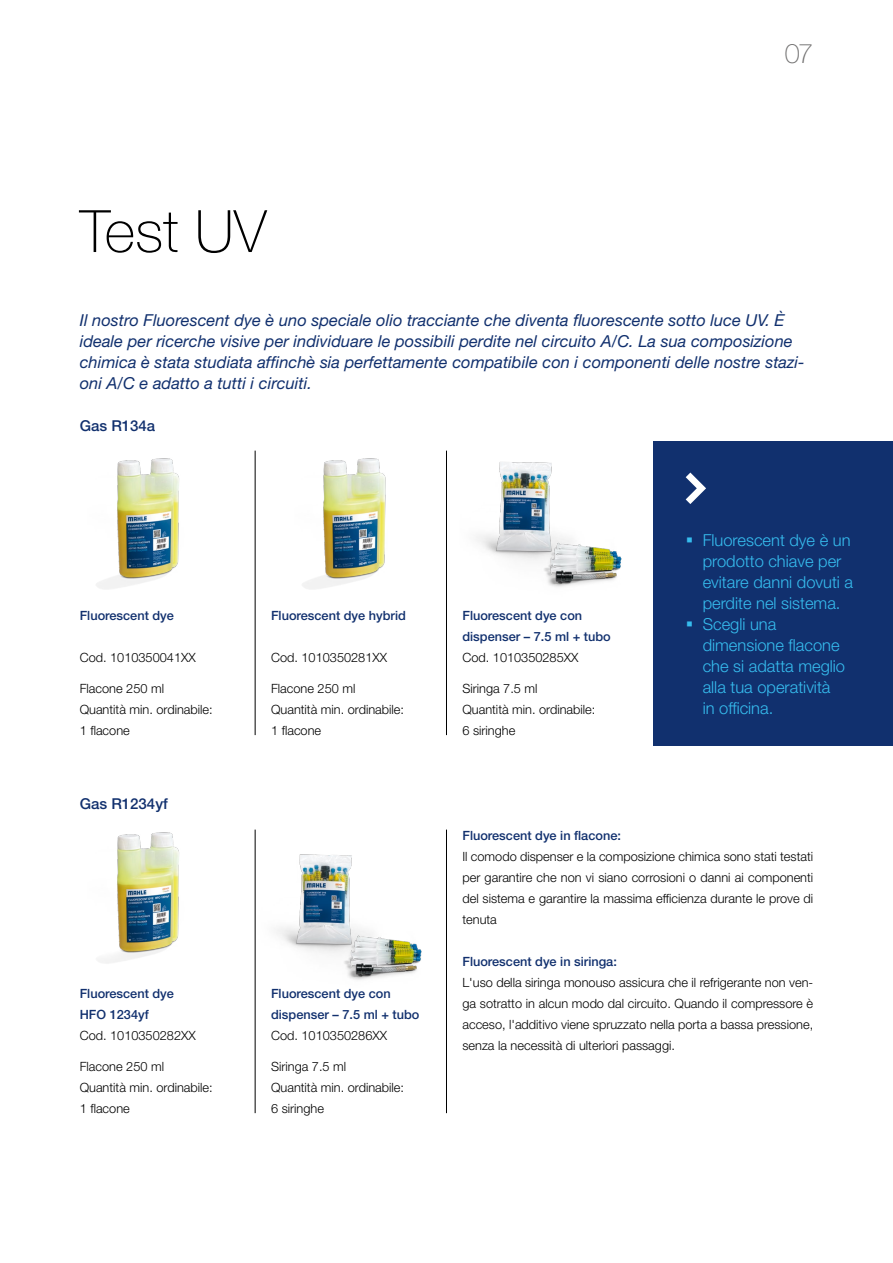
<style>
.page{position:relative;width:893px;height:1263px;background:#fff}
.page>*{position:absolute;margin:0;border:0;box-sizing:border-box;transform-origin:0 0}
.t1{font:100 58.5px "Helvetica Neue LT Pro";color:#000}
.t2{font:100 27px "Helvetica Neue LT Pro";color:#706f6f}
.t3{font:italic 16.5px/21px "Helvetica Neue LT Pro";color:#11306e}
.t4{font:300 16.5px/21px "Helvetica Neue LT Pro";color:#36bcee}
.t5{font:500 15px "Helvetica Neue LT Pro";color:#11306e}
.t6{font:300 12.75px/21px "Helvetica Neue LT Pro";color:#000}
.t7{font:500 12.75px/21px "Helvetica Neue LT Pro";color:#11306e}
</style>
<div class="page">
<div style="left:654px;top:441px;width:239px;height:305px;background:#11306e"></div>
<svg style="left:686px;top:473px;width:20px;height:31px"></svg>
<img style="left:476px;top:462px;width:146px;height:125px">
<img style="left:276px;top:854px;width:146px;height:126px">
<hr style="left:255px;top:451px;width:1px;height:284px;background:#000">
<hr style="left:255px;top:830px;width:1px;height:283px;background:#000">
<hr style="left:446px;top:830px;width:1px;height:283px;background:#000">
<hr style="left:446px;top:451px;width:1px;height:284px;background:#000">
<img style="left:302px;top:458px;width:84px;height:131px">
<img style="left:96px;top:458px;width:83px;height:131px">
<img style="left:98px;top:832px;width:81px;height:131px">
<h1 class="t1" style="left:80px;top:196px;width:188px">Test UV</h1>
<h2 class="t2" style="left:785px;top:37px;width:30px">07</h2>
<p class="t3" style="left:80px;top:309px;width:726px">Il nostro Fluorescent dye è uno speciale olio tracciante che diventa fluorescente sotto luce UV. È ideale per ricerche visive per individuare le possibili perdite nel circuito A/C. La sua composizione chimica è stata studiata affinchè sia perfettamente compatibile con i componenti delle nostre stazi&shy;oni A/C e adatto a tutti i circuiti.</p>
<p class="t5" style="left:80px;top:416px;width:77px">Gas R134a</p>
<p class="t7" style="left:80px;top:604px;width:96px">Fluorescent dye</p>
<p class="t6" style="left:80px;top:646px;width:117px">Cod. 1010350041XX</p>
<p class="t6" style="left:80px;top:678px;width:134px">Flacone 250 ml<br>Quantità min. ordinabile:<br>1 flacone</p>
<p class="t5" style="left:80px;top:794px;width:90px">Gas R1234yf</p>
<p class="t7" style="left:80px;top:982px;width:96px">Fluorescent dye<br>HFO 1234yf</p>
<p class="t6" style="left:80px;top:1024px;width:117px">Cod. 1010350282XX</p>
<p class="t6" style="left:80px;top:1056px;width:134px">Flacone 250 ml<br>Quantità min. ordinabile:<br>1 flacone</p>
<p class="t7" style="left:271px;top:604px;width:136px">Fluorescent dye hybrid</p>
<p class="t6" style="left:271px;top:646px;width:117px">Cod. 1010350281XX</p>
<p class="t6" style="left:271px;top:678px;width:134px">Flacone 250 ml<br>Quantità min. ordinabile:<br>1 flacone</p>
<p class="t7" style="left:271px;top:982px;width:150px">Fluorescent dye con dispenser – 7.5 ml + tubo</p>
<p class="t6" style="left:271px;top:1024px;width:117px">Cod. 1010350286XX</p>
<p class="t6" style="left:271px;top:1056px;width:134px">Siringa 7.5 ml<br>Quantità min. ordinabile:<br>6 siringhe</p>
<p class="t7" style="left:462px;top:604px;width:150px">Fluorescent dye con dispenser – 7.5 ml + tubo</p>
<p class="t6" style="left:462px;top:646px;width:117px">Cod. 1010350285XX</p>
<p class="t6" style="left:462px;top:678px;width:134px">Siringa 7.5 ml<br>Quantità min. ordinabile:<br>6 siringhe</p>
<p class="t4" style="left:703px;top:529px;width:152px;text-indent:-17px">▪ Fluorescent dye è un prodotto chiave per evitare danni dovuti a perdite nel sistema.</p>
<p class="t4" style="left:703px;top:613px;width:144px;text-indent:-17px">▪ Scegli una dimensione flacone che si adatta meglio alla tua operatività in officina.</p>
<p class="t7" style="left:462px;top:825px;width:160px">Fluorescent dye in flacone:</p>
<p class="t6" style="left:462px;top:846px;width:352px;text-align:justify">Il comodo dispenser e la composizione chimica sono stati testati per garantire che non vi siano corrosioni o danni ai componenti del sistema e garantire la massima efficienza durante le prove di tenuta</p>
<p class="t7" style="left:462px;top:951px;width:156px">Fluorescent dye in siringa:</p>
<p class="t6" style="left:462px;top:972px;width:352px;text-align:justify">L'uso della siringa monouso assicura che il refrigerante non ven&shy;ga sotratto in alcun modo dal circuito. Quando il compressore è acceso, l'additivo viene spruzzato nella porta a bassa pressione, senza la necessità di ulteriori passaggi.</p>
</div>
